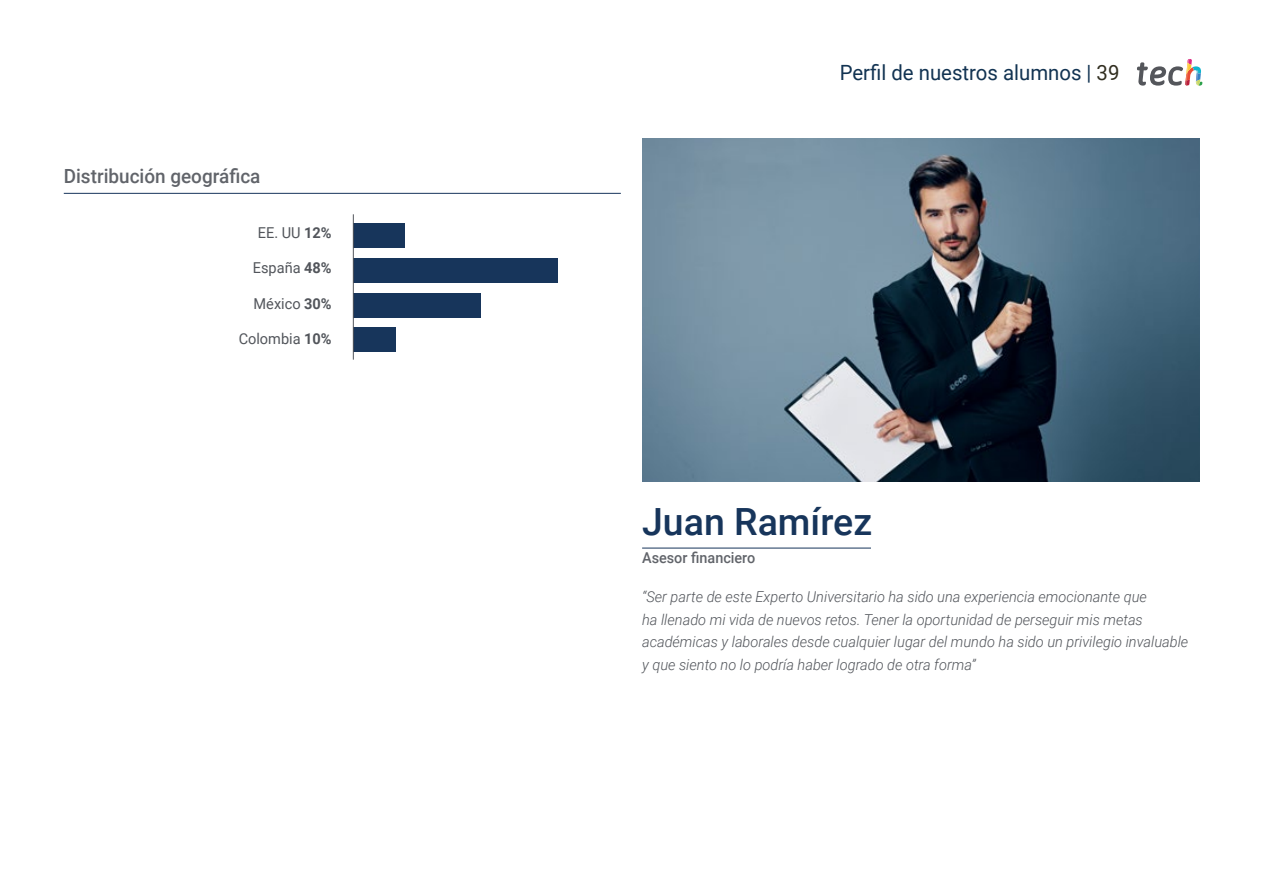
<style>
.page{position:relative;width:1263px;height:893px;background:#fff}
.page>*{position:absolute;margin:0;border:0;box-sizing:border-box;transform-origin:0 0}
.t1{font:500 37.5px "Roboto";color:#17355b}
.t2{font:21px "Roboto";color:#123352}
.t3{font:500 19.5px "Roboto";color:#61646a}
.t4{font:italic 300 15px/22.5px "Roboto";color:#52555b}
.t5{font:15px "Roboto";color:#52555b}
.t6{font:500 15px "Roboto";color:#61646a;scale:.96 1}
.s1{font-weight:700}
.s2{color:#312e20}
</style>
<div class="page">
<hr style="left:64px;top:193px;width:557px;height:1px;background:#17355b">
<div style="left:353px;top:223px;width:51px;height:25px;background:#17355b"></div>
<div style="left:353px;top:258px;width:204px;height:25px;background:#17355b"></div>
<div style="left:353px;top:293px;width:128px;height:24px;background:#17355b"></div>
<div style="left:353px;top:327px;width:43px;height:25px;background:#17355b"></div>
<hr style="left:353px;top:214px;width:1px;height:146px;background:#52555b">
<img style="left:642px;top:138px;width:557px;height:343px">
<hr style="left:642px;top:548px;width:229px;height:1px;background:#17355b">
<svg style="left:1137px;top:59px;width:65px;height:27px"></svg>
<h3 class="t3" style="left:64px;top:162px;width:198px">Distribución geográfica</h3>
<p class="t5" style="left:258px;top:222px;width:75px">EE. UU <span class="s1">12%</span></p>
<p class="t5" style="left:253px;top:257px;width:80px">España <span class="s1">48%</span></p>
<p class="t5" style="left:254px;top:293px;width:80px">México <span class="s1">30%</span></p>
<p class="t5" style="left:239px;top:328px;width:95px">Colombia <span class="s1">10%</span></p>
<h2 class="t2" style="left:840px;top:57px;width:281px">Perfil de nuestros alumnos | <span class="s2">39</span></h2>
<h1 class="t1" style="left:642px;top:496px;width:232px">Juan Ramírez</h1>
<p class="t6" style="left:642px;top:548px;width:119px">Asesor financiero</p>
<p class="t4" style="left:642px;top:585px;width:548px">“Ser parte de este Experto Universitario ha sido una experiencia emocionante que<br>ha llenado mi vida de nuevos retos. Tener la oportunidad de perseguir mis metas académicas y laborales desde cualquier lugar del mundo ha sido un privilegio invaluable y que siento no lo podría haber logrado de otra forma”</p>
</div>
